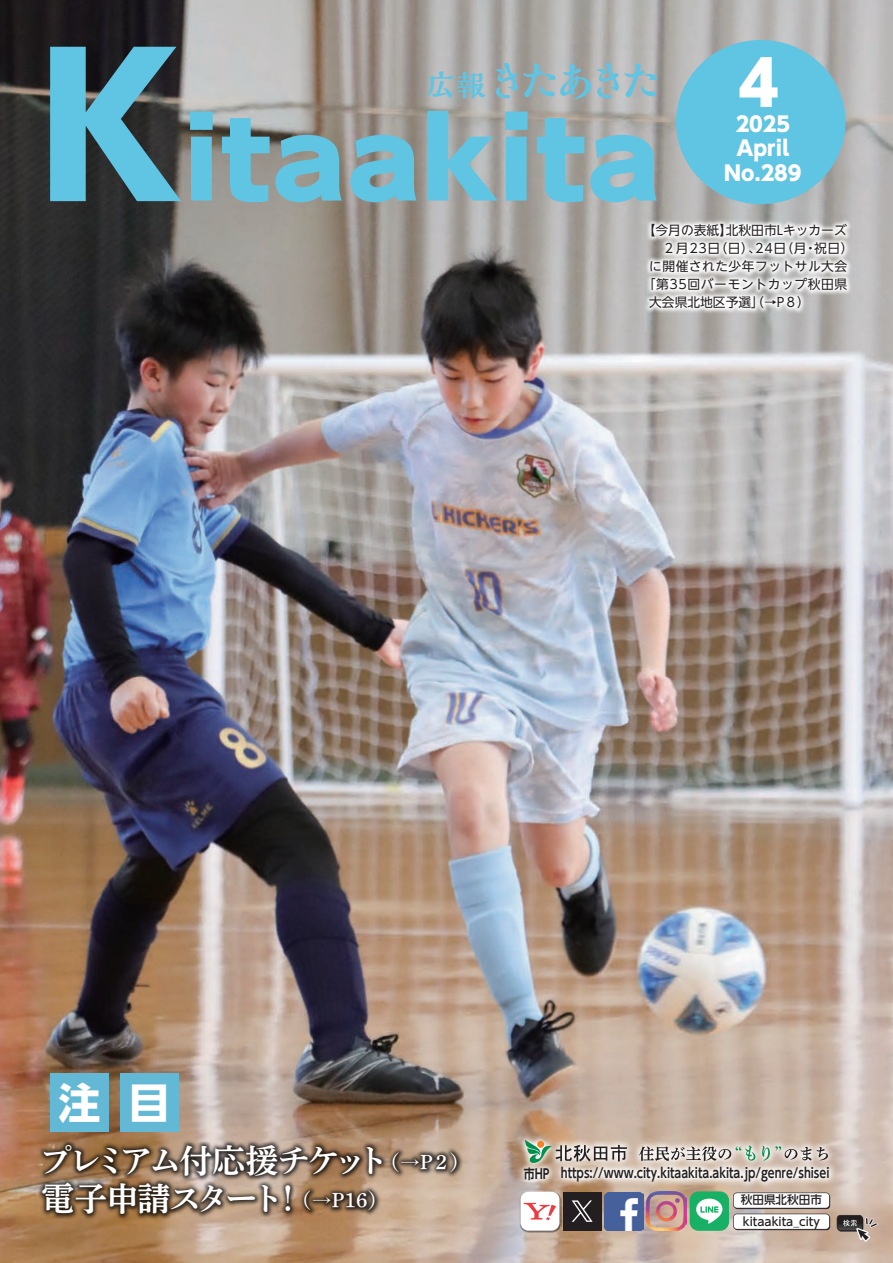
<style>
.page{position:relative;width:893px;height:1263px;background:#fff}
.page>*{position:absolute;margin:0;border:0;box-sizing:border-box;transform-origin:0 0}
.t1{font:800 106.35px "UD Shin Go NT Pro";color:#60c4e3;scale:1.14 1}
.t2{font:800 42.45px "Kaimin So Std";letter-spacing:-.22em;color:#60c4e3}
.t3{font:700 42px "UD Shin Go NT Pro";color:#fff}
.t4{font:33px/38.2px "Shuei Yobu Min Std B";letter-spacing:-.105em;color:#fff}
.t5{font:800 20.55px/24.8px "UD Shin Go NT Pro";color:#fff;text-align:center}
.t6{font:700 13.5px "UD Shin Go Pro De";color:#231f20;scale:.82 1}
.t7{font:12.75px "UD Shin Go NT Pro";letter-spacing:.04em;color:#231f20}
.t8{font:12.75px "UD Shin Go NT Pro";color:#231f20}
.t9{font:500 11.55px "UD Shin Go Pro";color:#231f20}
.s1{font-size:191.4px}
.s2{font-size:29.7px}
.s3{font-family:"UD Shin Go NT Pro";font-size:61.8px;color:#fff}
.s4{font-size:20.4px}
</style>
<div class="page">
<img style="left:0;top:0;width:893px;height:1263px">
<svg style="left:837px;top:1237px;width:42px;height:26px"></svg>
<img style="left:516px;top:1085px;width:367px;height:27px">
<img style="left:516px;top:1112px;width:367px;height:125px">
<svg style="left:525px;top:1140px;width:102px;height:24px;background:#b0af9f"></svg>
<svg style="left:639px;top:1146px;width:116px;height:15px;background:#b7b5ae"></svg>
<svg style="left:762px;top:1145px;width:66px;height:16px"></svg>
<div style="left:690px;top:1191px;width:39px;height:40px;background:#18b064;border-radius:9px"></div>
<svg style="left:696px;top:1198px;width:26px;height:26px"></svg>
<div style="left:563px;top:1192px;width:38px;height:38px;background:#231f20"></div>
<svg style="left:572px;top:1200px;width:21px;height:22px"></svg>
<div style="left:676px;top:40px;width:170px;height:164px;background:#60c4e3;border-radius:50%"></div>
<img style="left:0;top:1085px;width:516px;height:178px">
<div style="left:50px;top:1073px;width:59px;height:59px;background:#63b9d5"></div>
<div style="left:120px;top:1073px;width:58px;height:59px;background:#63b9d5"></div>
<img style="left:593px;top:167px;width:300px;height:201px">
<h1 class="t1" style="left:40px;top:73px;width:547px"><span class="s1">K</span>itaakita</h1>
<h2 class="t2" style="left:426px;top:51px;width:354px"><span class="s2">広報</span>きたあきた <span class="s3">4</span></h2>
<h3 class="t5" style="left:724px;top:111px;width:79px">2025<br>April<br>No.289</h3>
<p class="t8" style="left:643px;top:220px;width:205px">【今月の表紙】北秋田市Lキッカーズ</p>
<p class="t7" style="left:649px;top:238px;width:206px">　２月23日（日）、24日（月・祝日）</p>
<p class="t7" style="left:649px;top:256px;width:200px">に開催された少年フットサル大会</p>
<p class="t7" style="left:643px;top:274px;width:206px">「第35回バーモントカップ秋田県</p>
<p class="t8" style="left:649px;top:292px;width:162px">大会県北地区予選」（→P８）</p>
<h3 class="t3" style="left:59px;top:1068px;width:113px">注 目</h3>
<h3 class="t4" style="left:40px;top:1140px;width:432px">プレミアム付応援チケット<span class="s4">（→P２）</span>電子申請スタート！<span class="s4">（→P16）</span></h3>
<p class="t6" style="left:524px;top:1162px;width:374px">市HP　https://www.city.kitaakita.akita.jp/genre/shisei</p>
<p class="t9" style="left:741px;top:1191px;width:83px">秋田県北秋田市</p>
<p class="t9" style="left:743px;top:1212px;width:79px">kitaakita_city</p>
</div>
